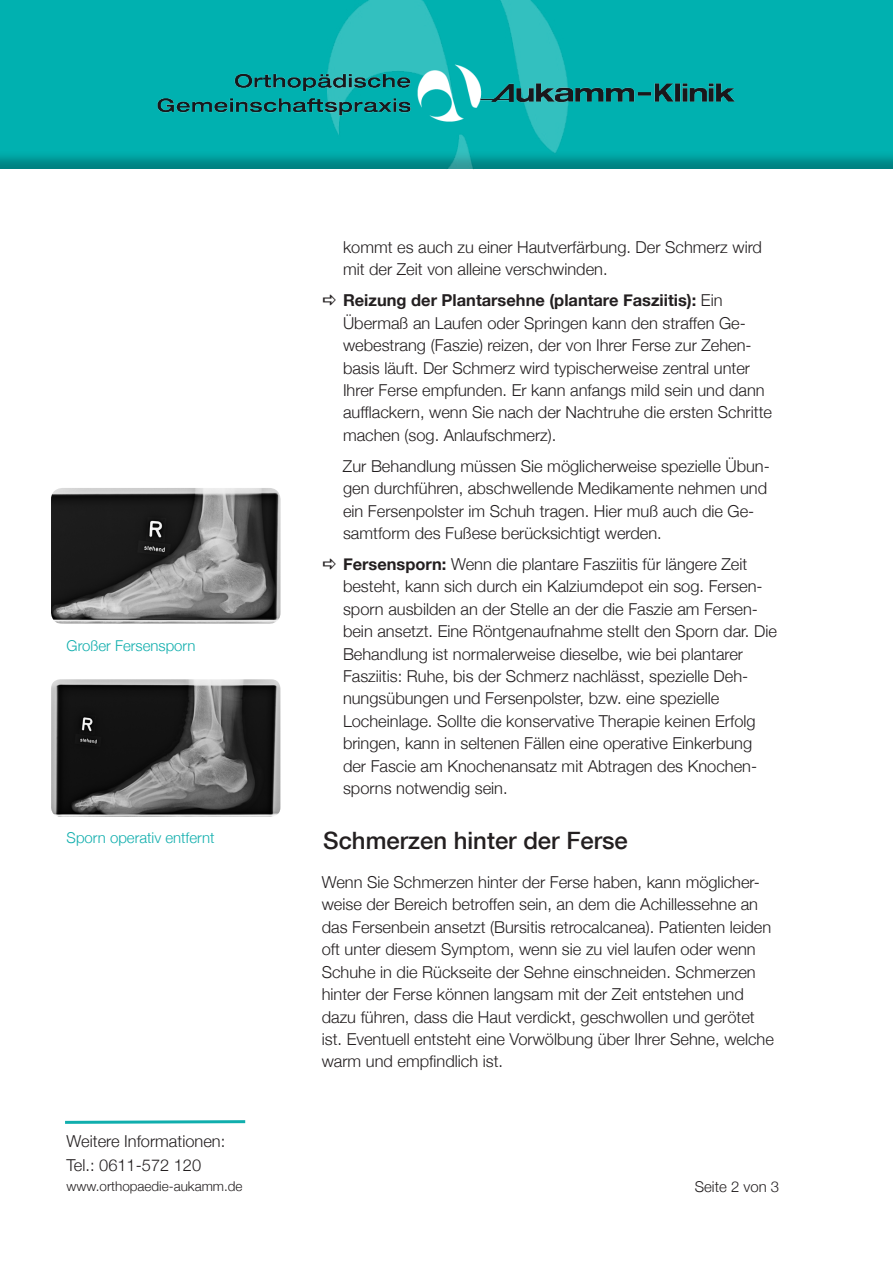
<style>
.page{position:relative;width:893px;height:1263px;background:#fff}
.page>*{position:absolute;margin:0;border:0;box-sizing:border-box;transform-origin:0 0}
.t1{font:500 23.85px "Helvetica Neue";color:#231f20}
.t2{font:300 16.5px/22.4px "Helvetica Neue";color:#231f20}
.t3{font:300 15px "Helvetica Neue";color:#10aead}
.t4{font:300 15px "Helvetica Neue";color:#231f20}
.t5{font:300 13.5px "Helvetica Neue";color:#231f20}
.s1{font-weight:700}
</style>
<div class="page">
<svg style="left:65px;top:1120px;width:181px;height:4px"></svg>
<div style="left:0;top:0;width:893px;height:171px;background:#231f20;opacity:.31"></div>
<img style="left:328px;top:0;width:241px;height:169px">
<img style="left:147px;top:58px;width:602px;height:73px">
<img style="left:51px;top:488px;width:230px;height:136px">
<img style="left:51px;top:679px;width:229px;height:137px">
<p class="t3" style="left:67px;top:633px;width:130px">Großer Fersensporn</p>
<p class="t3" style="left:67px;top:826px;width:150px">Sporn operativ entfernt</p>
<p class="t2" style="left:67px;top:1129px;width:160px">Weitere Informationen:</p>
<p class="t2" style="left:67px;top:1153px;width:136px">Tel.: 0611-572 120</p>
<p class="t5" style="left:67px;top:1176px;width:177px">www.orthopaedie-aukamm.de</p>
<p class="t2" style="left:343px;top:235px;width:420px">kommt es auch zu einer Hautverfärbung. Der Schmerz wird mit der Zeit von alleine verschwinden.</p>
<p class="t2" style="left:343px;top:288px;width:431px"><span class="s1">Reizung der Plantarsehne (plantare Fasziitis):</span> Ein Übermaß an Laufen oder Springen kann den straffen Ge&shy;webestrang (Faszie) reizen, der von Ihrer Ferse zur Zehen&shy;basis läuft. Der Schmerz wird typischerweise zentral unter Ihrer Ferse empfunden. Er kann anfangs mild sein und dann aufflackern, wenn Sie nach der Nachtruhe die ersten Schritte machen (sog. Anlaufschmerz).</p>
<p class="t2" style="left:343px;top:454px;width:428px">Zur Behandlung müssen Sie möglicherweise spezielle Übun&shy;gen durchführen, abschwellende Medikamente nehmen und ein Fersenpolster im Schuh tragen. Hier muß auch die Ge&shy;samtform des Fußese berücksichtigt werden.</p>
<p class="t2" style="left:343px;top:552px;width:435px"><span class="s1">Fersensporn:</span> Wenn die plantare Fasziitis für längere Zeit besteht, kann sich durch ein Kalziumdepot ein sog. Fersen&shy;sporn ausbilden an der Stelle an der die Faszie am Fersen&shy;bein ansetzt. Eine Röntgenaufnahme stellt den Sporn dar. Die Behandlung ist normalerweise dieselbe, wie bei plantarer Fasziitis: Ruhe, bis der Schmerz nachlässt, spezielle Deh&shy;nungsübungen und Fersenpolster, bzw. eine spezielle Locheinlage. Sollte die konservative Therapie keinen Erfolg bringen, kann in seltenen Fällen eine operative Einkerbung der Fascie am Knochenansatz mit Abtragen des Knochen&shy;sporns notwendig sein.</p>
<p class="t1" style="left:323px;top:821px;width:306px">Schmerzen hinter der Ferse</p>
<p class="t2" style="left:322px;top:870px;width:454px">Wenn Sie Schmerzen hinter der Ferse haben, kann möglicher&shy;weise der Bereich betroffen sein, an dem die Achillessehne an das Fersenbein ansetzt (Bursitis retrocalcanea). Patienten leiden oft unter diesem Symptom, wenn sie zu viel laufen oder wenn Schuhe in die Rückseite der Sehne einschneiden. Schmerzen hinter der Ferse können langsam mit der Zeit entstehen und dazu führen, dass die Haut verdickt, geschwollen und gerötet ist. Eventuell entsteht eine Vorwölbung über Ihrer Sehne, welche warm und empfindlich ist.</p>
<p class="t4" style="left:695px;top:1174px;width:86px">Seite 2 von 3</p>
</div>
